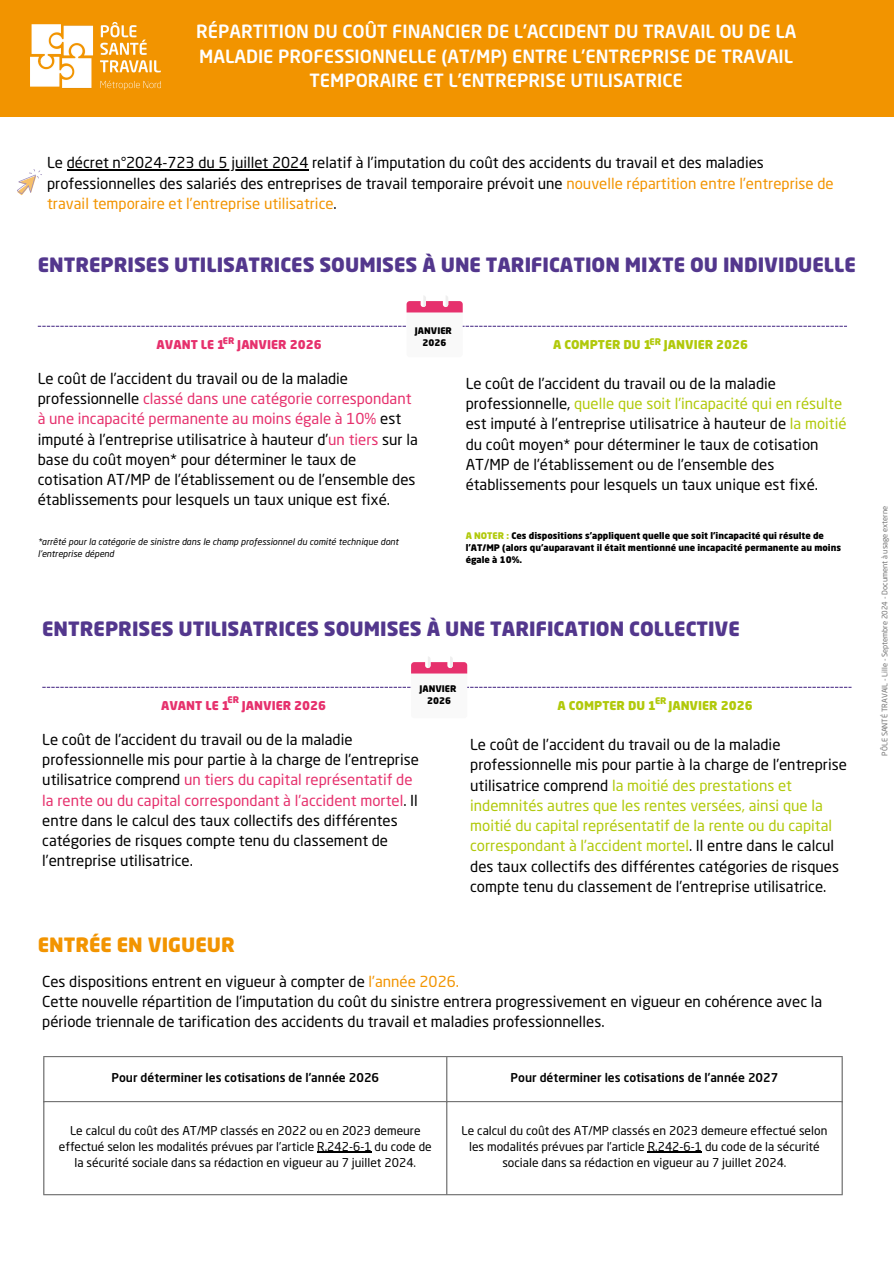
<style>
.page{position:relative;width:894px;height:1264px;background:#fff}
.page>*{position:absolute;margin:0;border:0;box-sizing:border-box;transform-origin:0 0}
.t1{font:900 19.5px "Neo Sans Std";color:#53378d}
.t2{font:900 19.5px "Neo Sans Std";color:#f29400}
.t3{font:500 18px/24.8px "Neo Sans Std";color:#fff;text-align:center}
.t4{font:15px/20.2px "Neo Sans Std";color:#000}
.t5{font:15px/20.2px "Neo Sans Std";color:#f29400}
.t6{font:12px/16px "Neo Sans Std";color:#000;text-align:center}
.t7{font:500 12px "Neo Sans Std";color:#000}
.t8{font:900 12px "Neo Sans Std";color:#b1c90b}
.t9{font:900 12px "Neo Sans Std";color:#e6316d}
.t10{font:900 9px/12px "Neo Sans Std";color:#000;text-align:center}
.t11{font:italic 9px/12px "Neo Sans Std";color:#000}
.t12{font:900 9px "Neo Sans Std";color:#e6316d}
.t13{font:900 9px "Neo Sans Std";color:#b1c90b}
.t14{font:7.5px "Neo Sans Std";color:#737373}
.s1{color:#000}
.s2{color:#e6316d}
.s3{color:#b1c90b}
.s4{color:#f29400}
</style>
<div class="page">
<div style="left:0;top:0;width:893px;height:116px;background:#f29400"></div>
<svg style="left:17px;top:169px;width:25px;height:26px"></svg>
<img style="left:31px;top:23px;width:129px;height:66px">
<svg style="left:38px;top:296px;width:808px;height:31px"></svg>
<svg style="left:42px;top:657px;width:809px;height:31px"></svg>
<hr style="left:317px;top:1151px;width:54px;height:1px;background:#000">
<hr style="left:647px;top:1151px;width:55px;height:1px;background:#000">
<hr style="left:43px;top:1057px;width:1px;height:137px;background:#737373">
<hr style="left:446px;top:1057px;width:1px;height:137px;background:#737373">
<hr style="left:841px;top:1057px;width:1px;height:137px;background:#737373">
<hr style="left:43px;top:1056px;width:799px;height:1px;background:#737373">
<hr style="left:43px;top:1101px;width:799px;height:1px;background:#737373">
<hr style="left:43px;top:1194px;width:799px;height:1px;background:#737373">
<hr style="left:67px;top:169px;width:241px;height:1px;background:#000">
<p class="t3" style="left:196px;top:21px;width:601px">RÉPARTITION DU COÛT FINANCIER DE L’ACCIDENT DU TRAVAIL OU DE LA<br>MALADIE PROFESSIONNELLE (AT/MP) ENTRE L’ENTREPRISE DE TRAVAIL<br>TEMPORAIRE ET L’ENTREPRISE UTILISATRICE</p>
<h4 class="t4" style="left:47px;top:154px;width:718px">Le décret n°2024-723 du 5 juillet 2024 relatif à l’imputation du coût des accidents du travail et des maladies</h4>
<h4 class="t5" style="left:47px;top:174px;width:787px"><span class="s1">professionnelles des salariés des entreprises de travail temporaire prévoit une</span> nouvelle répartition entre l’entreprise de travail temporaire et l’entreprise utilisatrice<span class="s1">.</span></h4>
<h4 class="t1" style="left:38px;top:257px;width:819px">ENTREPRISES UTILISATRICES SOUMISES À UNE TARIFICATION MIXTE OU INDIVIDUELLE</h4>
<h6 class="t10" style="left:415px;top:325px;width:39px">JANVIER</h6>
<h1 class="t12" style="left:223px;top:337px;width:13px">ER</h1>
<p class="t13" style="left:649px;top:338px;width:13px">ER</p>
<h5 class="t9" style="left:156px;top:340px;width:167px">AVANT LE 1 JANVIER 2026</h5>
<h6 class="t10" style="left:422px;top:337px;width:25px">2026</h6>
<h1 class="t8" style="left:553px;top:340px;width:196px">A COMPTER DU 1 JANVIER 2026</h1>
<p class="t4" style="left:38px;top:370px;width:381px">Le coût de l’accident du travail ou de la maladie professionnelle <span class="s2">classé dans une catégorie correspondant à une incapacité permanente au moins égale à 10%</span> est imputé à l’entreprise utilisatrice à hauteur d’<span class="s2">un tiers</span> sur la base du coût moyen* pour déterminer le taux de cotisation AT/MP de l’établissement ou de l’ensemble des établissements pour lesquels un taux unique est fixé.</p>
<h4 class="t11" style="left:38px;top:537px;width:362px">*arrêté pour la catégorie de sinistre dans le champ professionnel du comité technique dont l’entreprise dépend</h4>
<h2 class="t4" style="left:465px;top:375px;width:382px">Le coût de l’accident du travail ou de la maladie professionnelle, <span class="s3">quelle que soit l’incapacité qui en résulte </span>est imputé à l’entreprise utilisatrice à hauteur de <span class="s3">la moitié </span>du coût moyen* pour déterminer le taux de cotisation AT/MP de l’établissement ou de l’ensemble des établissements pour lesquels un taux unique est fixé.</h2>
<h2 class="t10" style="left:465px;top:531px;width:377px;text-align:left"><span class="s3">A NOTER :</span> Ces dispositions s’appliquent quelle que soit l’incapacité qui résulte de l’AT/MP (alors qu’auparavant il était mentionné une incapacité permanente au moins égale à 10%.</h2>
<h3 class="t1" style="left:42px;top:621px;width:699px">ENTREPRISES UTILISATRICES SOUMISES À UNE TARIFICATION COLLECTIVE</h3>
<h4 class="t10" style="left:419px;top:684px;width:39px">JANVIER<br>2026</h4>
<h2 class="t12" style="left:227px;top:696px;width:13px">ER</h2>
<p class="t13" style="left:655px;top:697px;width:13px">ER</p>
<h3 class="t9" style="left:161px;top:701px;width:167px">AVANT LE 1 JANVIER 2026</h3>
<h3 class="t8" style="left:557px;top:701px;width:196px">A COMPTER DU 1 JANVIER 2026</h3>
<h2 class="t4" style="left:42px;top:730px;width:378px">Le coût de l’accident du travail ou de la maladie professionnelle mis pour partie à la charge de l’entreprise utilisatrice comprend <span class="s2">un tiers du capital représentatif de la rente ou du capital correspondant à l’accident mortel</span>. Il entre dans le calcul des taux collectifs des différentes catégories de risques compte tenu du classement de l’entreprise utilisatrice.</h2>
<h4 class="t4" style="left:470px;top:736px;width:378px">Le coût de l’accident du travail ou de la maladie professionnelle mis pour partie à la charge de l’entreprise utilisatrice comprend <span class="s3">la moitié des prestations et indemnités autres que les rentes versées, ainsi que la moitié du capital représentatif de la rente ou du capital correspondant à l’accident mortel</span>. Il entre dans le calcul des taux collectifs des différentes catégories de risques compte tenu du classement de l’entreprise utilisatrice.</h4>
<h2 class="t2" style="left:38px;top:936px;width:198px">ENTRÉE EN VIGUEUR</h2>
<p class="t4" style="left:42px;top:972px;width:781px">Ces dispositions entrent en vigueur à compter de <span class="s4">l’année 2026.<br></span>Cette nouvelle répartition de l’imputation du coût du sinistre entrera progressivement en vigueur en cohérence avec la période triennale de tarification des accidents du travail et maladies professionnelles.</p>
<h1 class="t7" style="left:111px;top:1072px;width:269px">Pour déterminer les cotisations de l’année 2026</h1>
<p class="t7" style="left:510px;top:1072px;width:269px">Pour déterminer les cotisations de l’année 2027</p>
<h2 class="t6" style="left:59px;top:1123px;width:374px">Le calcul du coût des AT/MP classés en 2022 ou en 2023 demeure effectué selon les modalités prévues par l’article R.242-6-1 du code de la sécurité sociale dans sa rédaction en vigueur au 7 juillet 2024.</h2>
<h1 class="t6" style="left:461px;top:1123px;width:367px">Le calcul du coût des AT/MP classés en 2023 demeure effectué selon les modalités prévues par l’article R.242-6-1 du code de la sécurité sociale dans sa rédaction en vigueur au 7 juillet 2024.</h1>
<h3 class="t14" style="left:881px;top:755px;width:251px;rotate:-90deg">PÔLE SANTÉ TRAVAIL - Lille - Septembre 2024 - Document à usage externe</h3>
</div>
